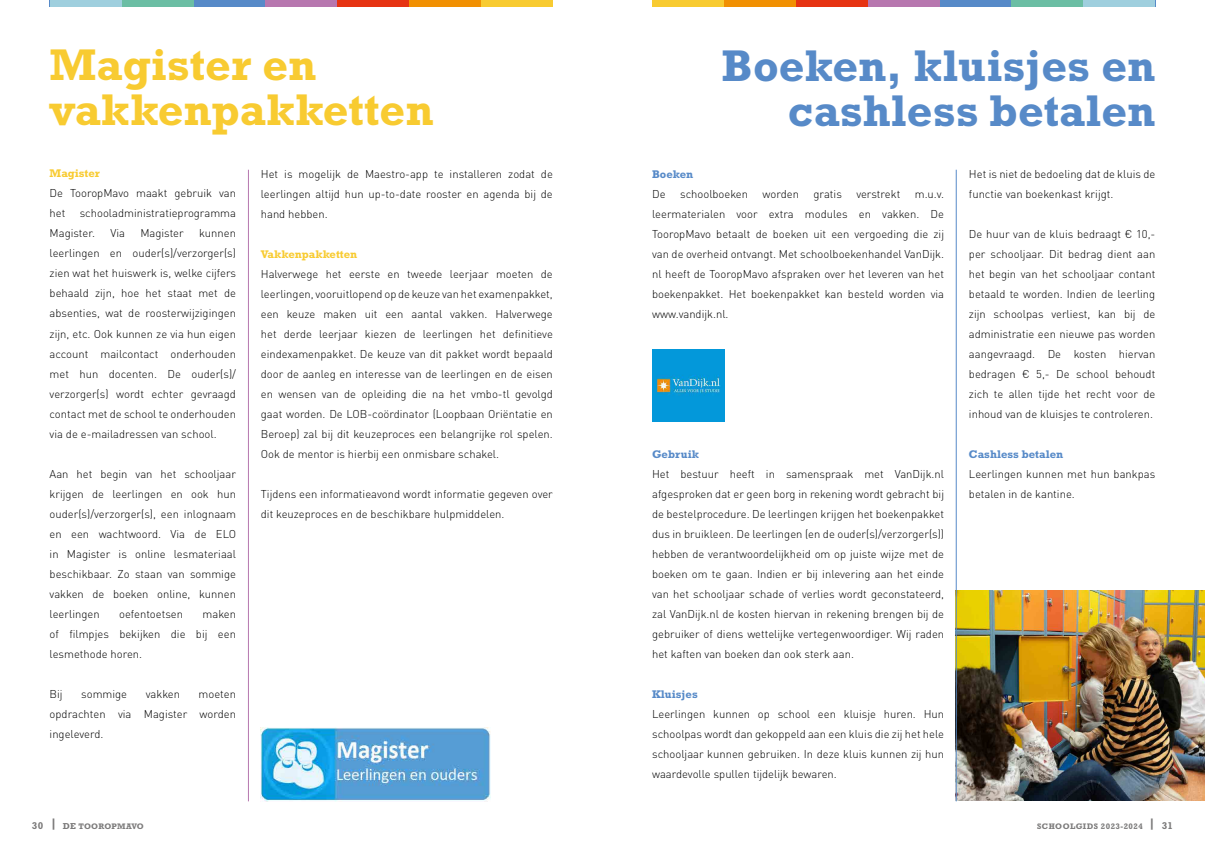
<style>
.page{position:relative;width:1205px;height:851px;background:#fff}
.page>*{position:absolute;margin:0;border:0;box-sizing:border-box;transform-origin:0 0}
.t1{font:700 45px/45px "Rockwell Std";color:#578ac8;text-align:right}
.t2{font:700 45px/45px "Rockwell Std";color:#f8cb31}
.t3{font:300 11.25px/20px "DIN Pro";color:#000;text-align:justify}
.t4{font:700 11.25px "Rockwell Std";color:#578ac8}
.t5{font:700 11.25px "Rockwell Std";color:#f8cb31}
.t6{font:700 8.12px "Rockwell Std";letter-spacing:.05em;color:#7c7b7b}
.t7{font:700 8.12px "Rockwell Std";letter-spacing:.03em;color:#7c7b7b}
.s1{font-size:10px}
.s2{font-size:8.75px}
</style>
<div class="page">
<div style="left:652px;top:0;width:503px;height:7px;background:#f8cb31"></div>
<div style="left:724px;top:0;width:431px;height:7px;background:#f19002"></div>
<div style="left:796px;top:0;width:359px;height:7px;background:#e63312"></div>
<div style="left:868px;top:0;width:287px;height:7px;background:#b777af"></div>
<div style="left:939px;top:0;width:216px;height:7px;background:#578ac8"></div>
<div style="left:1011px;top:0;width:144px;height:7px;background:#6bbea4"></div>
<div style="left:1083px;top:0;width:72px;height:7px;background:#9fcfde"></div>
<div style="left:50px;top:0;width:503px;height:7px;background:#f8cb31"></div>
<div style="left:50px;top:0;width:431px;height:7px;background:#f19002"></div>
<div style="left:50px;top:0;width:359px;height:7px;background:#e63312"></div>
<div style="left:50px;top:0;width:287px;height:7px;background:#b777af"></div>
<div style="left:50px;top:0;width:215px;height:7px;background:#578ac8"></div>
<div style="left:50px;top:0;width:143px;height:7px;background:#6bbea4"></div>
<div style="left:50px;top:0;width:71px;height:7px;background:#9fcfde"></div>
<img style="left:957px;top:590px;width:248px;height:210px">
<hr style="left:248px;top:170px;width:1px;height:631px;background:#b777af">
<img style="left:261px;top:727px;width:230px;height:74px">
<hr style="left:956px;top:170px;width:1px;height:631px;background:#578ac8">
<img style="left:652px;top:350px;width:72px;height:71px">
<h1 class="t2" style="left:50px;top:42px;width:385px">Magister en vakkenpakketten</h1>
<p class="t3" style="left:261px;top:163px;width:293px">Het is mogelijk de Maestro-app te installeren zodat de leerlingen altijd hun up-to-date rooster en agenda bij de hand hebben.</p>
<p class="t5" style="left:261px;top:247px;width:98px">Vakkenpakketten</p>
<p class="t3" style="left:261px;top:263px;width:293px">Halverwege het eerste en tweede leerjaar moeten de leerlingen, vooruitlopend op de keuze van het examenpakket, een keuze maken uit een aantal vakken. Halverwege het derde leerjaar kiezen de leerlingen het definitieve eindexamenpakket. De keuze van dit pakket wordt bepaald door de aanleg en interesse van de leerlingen en de eisen en wensen van de opleiding die na het vmbo-tl gevolgd gaat worden. De LOB-coördinator (Loopbaan Oriëntatie en Beroep) zal bij dit keuzeproces een belangrijke rol spelen.<br>Ook de mentor is hierbij een onmisbare schakel.</p>
<p class="t3" style="left:261px;top:483px;width:293px">Tijdens een informatieavond wordt informatie gegeven over dit keuzeproces en de beschikbare hulpmiddelen.</p>
<p class="t5" style="left:50px;top:167px;width:52px">Magister</p>
<p class="t3" style="left:50px;top:182px;width:188px">De TooropMavo maakt gebruik van het</p>
<p class="t3" style="left:50px;top:202px;width:188px;text-indent:30px">schooladministratieprogramma<br>Magister.</p>
<p class="t3" style="left:50px;top:222px;width:188px;text-indent:149px">kunnen leerlingen en ouder(s)/verzorger(s) zien wat het huiswerk is, welke cijfers behaald zijn, hoe het staat met de absenties, wat de roosterwijzigingen zijn, etc. Ook kunnen ze via hun eigen account mailcontact onderhouden met hun docenten. De ouder(s)/ verzorger(s) wordt echter gevraagd contact met de school te onderhouden via de e-mailadressen van school.</p>
<p class="t3" style="left:50px;top:462px;width:188px">Aan het begin van het schooljaar krijgen de leerlingen en ook hun ouder(s)/verzorger(s), een inlognaam en een wachtwoord. Via de ELO in Magister is online lesmateriaal beschikbaar. Zo staan van sommige vakken de boeken online, kunnen leerlingen</p>
<p class="t3" style="left:110px;top:222px;width:16px">Via</p>
<p class="t3" style="left:140px;top:222px;width:45px">Magister</p>
<p class="t3" style="left:50px;top:602px;width:188px;text-indent:153px">maken of filmpjes bekijken die bij een lesmethode horen.</p>
<p class="t3" style="left:50px;top:682px;width:15px">Bij</p>
<p class="t3" style="left:81px;top:682px;width:47px">sommige</p>
<p class="t3" style="left:146px;top:682px;width:36px">vakken</p>
<p class="t3" style="left:119px;top:602px;width:65px">oefentoetsen</p>
<p class="t3" style="left:50px;top:682px;width:188px;text-indent:149px">moeten opdrachten via Magister worden ingeleverd.</p>
<h1 class="t1" style="left:722px;top:42px;width:435px">Boeken, kluisjes en cashless betalen</h1>
<p class="t4" style="left:652px;top:167px;width:43px">Boeken</p>
<p class="t3" style="left:652px;top:183px;width:15px">De</p>
<p class="t3" style="left:680px;top:183px;width:69px">schoolboeken</p>
<p class="t3" style="left:762px;top:183px;width:38px">worden</p>
<p class="t3" style="left:813px;top:183px;width:30px">gratis</p>
<p class="t3" style="left:856px;top:183px;width:45px">verstrekt</p>
<p class="t3" style="left:652px;top:183px;width:293px;text-indent:263px">m.u.v. leermaterialen voor extra modules en vakken. De TooropMavo betaalt de boeken uit een vergoeding die zij van de overheid ontvangt. Met schoolboekenhandel VanDijk. nl heeft de TooropMavo afspraken over het leveren van het boekenpakket. Het boekenpakket kan besteld worden via www.vandijk.nl.</p>
<p class="t4" style="left:652px;top:447px;width:48px">Gebruik</p>
<p class="t3" style="left:652px;top:463px;width:293px">Het bestuur heeft in samenspraak met VanDijk.nl afgesproken dat er geen borg in rekening wordt gebracht bij de bestelprocedure. De leerlingen krijgen het boekenpakket dus in bruikleen. De leerlingen (en de ouder(s)/verzorger(s)) hebben de verantwoordelijkheid om op juiste wijze met de boeken om te gaan. Indien er bij inlevering aan het einde van het schooljaar schade of verlies wordt geconstateerd, zal VanDijk.nl de kosten hiervan in rekening brengen bij de gebruiker of diens wettelijke vertegenwoordiger. Wij raden het kaften van boeken dan ook sterk aan.</p>
<p class="t4" style="left:652px;top:687px;width:47px">Kluisjes</p>
<p class="t3" style="left:652px;top:703px;width:293px">Leerlingen kunnen op school een kluisje huren. Hun schoolpas wordt dan gekoppeld aan een kluis die zij het hele schooljaar kunnen gebruiken. In deze kluis kunnen zij hun waardevolle spullen tijdelijk bewaren.</p>
<p class="t3" style="left:969px;top:163px;width:188px">Het is niet de bedoeling dat de kluis de functie van boekenkast krijgt.</p>
<p class="t3" style="left:969px;top:223px;width:188px">De huur van de kluis bedraagt € 10,- per schooljaar. Dit bedrag dient aan het begin van het schooljaar contant betaald te worden. Indien de leerling zijn schoolpas verliest, kan bij de administratie een nieuwe pas worden aangevraagd. De kosten hiervan bedragen € 5,- De school behoudt zich te allen tijde het recht voor de inhoud van de kluisjes te controleren.</p>
<p class="t4" style="left:969px;top:447px;width:96px">Cashless betalen</p>
<p class="t3" style="left:969px;top:463px;width:188px">Leerlingen kunnen met hun bankpas betalen in de kantine.</p>
<p class="t7" style="left:32px;top:821px;width:113px"><span class="s1">30</span> <sup>|</sup> <span class="s2">DE</span> TOOROPMAVO</p>
<p class="t6" style="left:1037px;top:821px;width:137px">SCHOOLGIDS 2023-2024 <sup>|</sup> <span class="s1">31</span></p>
</div>
